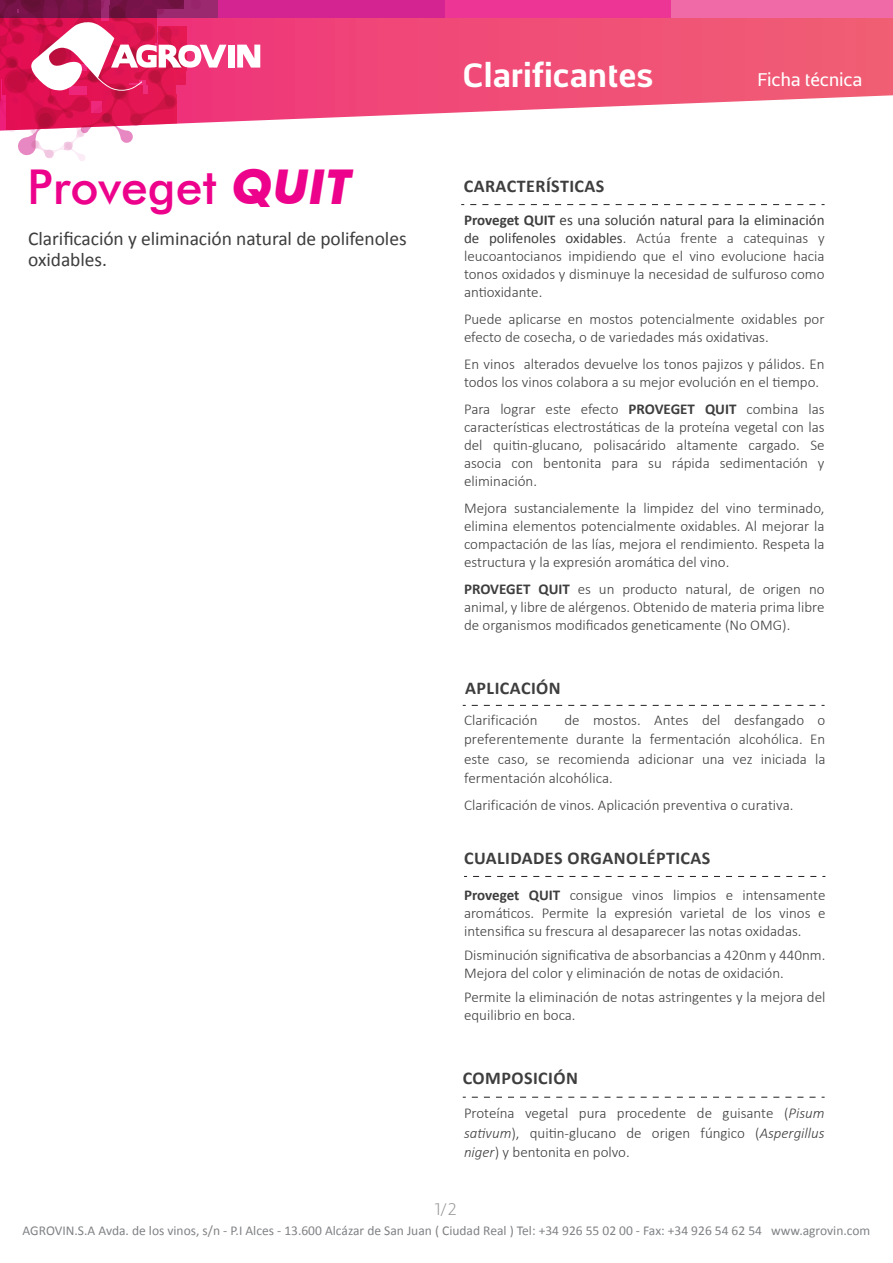
<style>
.page{position:relative;width:893px;height:1263px;background:#fff}
.page>*{position:absolute;margin:0;border:0;box-sizing:border-box;transform-origin:0 0}
.t1{font:500 48px "Futura BT";color:#ed028c}
.t2{font:700 33px "Centuma";letter-spacing:.01em;color:#fff}
.t3{font:19.5px/21px "Calibri";letter-spacing:-.005em;color:#3e3e3f}
.t4{font:700 18px "Calibri";letter-spacing:.025em;color:#3e3e3f}
.t5{font:18px "Centuma";letter-spacing:-.01em;color:#fff}
.t6{font:300 16.5px "Centuma";color:#939598}
.t7{font:300 15px/18px "Calibri";color:#3e3e3f;text-align:justify}
.t8{font:13.5px "Calibri";color:#808285}
.s1{font-weight:700;font-style:italic}
.s2{font-weight:700}
.s3{font-weight:400}
.s4{font-style:italic}
</style>
<div class="page">
<svg style="left:226px;top:18px;width:667px;height:104px;background:#f16488"></svg>
<div style="left:218px;top:0;width:227px;height:18px;background:#d32491"></div>
<div style="left:445px;top:0;width:227px;height:18px;background:#ed3596"></div>
<div style="left:672px;top:0;width:221px;height:18px;background:#f16aa8"></div>
<svg style="left:470px;top:204px;width:354px;height:1px"></svg>
<svg style="left:472px;top:705px;width:352px;height:1px"></svg>
<svg style="left:473px;top:876px;width:352px;height:1px"></svg>
<svg style="left:472px;top:1097px;width:353px;height:1px"></svg>
<svg style="left:237px;top:45px;width:23px;height:23px"></svg>
<div style="left:229px;top:45px;width:6px;height:23px;background:#fff"></div>
<svg style="left:0;top:0;width:226px;height:161px"></svg>
<h2 class="t2" style="left:463px;top:52px;width:192px">Clarificantes</h2>
<p class="t5" style="left:757px;top:67px;width:107px">Ficha técnica</p>
<h1 class="t1" style="left:27px;top:158px;width:326px">Proveget <span class="s1">QUIT</span></h1>
<h3 class="t3" style="left:28px;top:227px;width:380px">Clarificación y eliminación natural de polifenoles oxidables.</h3>
<p class="t4" style="left:464px;top:175px;width:142px">CARACTERÍSTICAS</p>
<p class="t7" style="left:464px;top:211px;width:362px"><span class="s2">Proveget QUIT</span> <span class="s3">es una solución natural para la eliminación de polifenoles oxidables</span>. Actúa frente a catequinas y leucoantocianos impidiendo que el vino evolucione hacia tonos oxidados y disminuye la necesidad de sulfuroso como antioxidante.</p>
<p class="t7" style="left:464px;top:310px;width:362px">Puede aplicarse en mostos potencialmente oxidables por efecto de cosecha, o de variedades más oxidativas.</p>
<p class="t7" style="left:464px;top:355px;width:362px">En vinos alterados devuelve los tonos pajizos y pálidos. En todos los vinos colabora a su mejor evolución en el tiempo.</p>
<p class="t7" style="left:464px;top:400px;width:362px">Para lograr este efecto <span class="s2">PROVEGET QUIT</span> combina las características electrostáticas de la proteína vegetal con las del quitin-glucano, polisacárido altamente cargado. Se asocia con bentonita para su rápida sedimentación y eliminación.</p>
<p class="t7" style="left:464px;top:499px;width:362px">Mejora sustancialemente la limpidez del vino terminado, elimina elementos potencialmente oxidables. Al mejorar la compactación de las lías, mejora el rendimiento. Respeta la estructura y la expresión aromática del vino.</p>
<p class="t7" style="left:464px;top:580px;width:362px"><span class="s2">PROVEGET QUIT</span> es un producto natural, de origen no animal, y libre de alérgenos. Obtenido de materia prima libre de organismos modificados geneticamente (No OMG).</p>
<p class="t4" style="left:465px;top:677px;width:97px">APLICACIÓN</p>
<p class="t7" style="left:464px;top:710px;width:75px">Clarificación</p>
<p class="t7" style="left:464px;top:710px;width:363px;line-height:19.5px;text-indent:100px">de mostos. Antes del desfangado o preferentemente durante la fermentación alcohólica. En este caso, se recomienda adicionar una vez iniciada la fermentación alcohólica.</p>
<p class="t7" style="left:464px;top:796px;width:331px">Clarificación de vinos. Aplicación preventiva o curativa.</p>
<p class="t4" style="left:464px;top:846px;width:248px">CUALIDADES ORGANOLÉPTICAS</p>
<p class="t7" style="left:464px;top:886px;width:363px"><span class="s2">Proveget QUIT</span> consigue vinos limpios e intensamente aromáticos. Permite la expresión varietal de los vinos e intensifica su frescura al desaparecer las notas oxidadas.</p>
<p class="t7" style="left:464px;top:946px;width:363px">Disminución significativa de absorbancias a 420nm y 440nm.<br>Mejora del color y eliminación de notas de oxidación.</p>
<p class="t7" style="left:464px;top:988px;width:363px">Permite la eliminación de notas astringentes y la mejora del equilibrio en boca.</p>
<p class="t4" style="left:463px;top:1067px;width:117px">COMPOSICIÓN</p>
<p class="t7" style="left:464px;top:1103px;width:362px;line-height:19.5px">Proteína vegetal pura procedente de guisante (<span class="s4">Pisum sativum</span>), quitin-glucano de origen fúngico (<span class="s4">Aspergillus niger</span>) y bentonita en polvo.</p>
<p class="t6" style="left:434px;top:1198px;width:24px">1/2</p>
<p class="t8" style="left:23px;top:1222px;width:849px">AGROVIN.S.A Avda. de los vinos, s/n - P.I Alces - 13.600 Alcázar de San Juan ( Ciudad Real ) Tel: +34 926 55 02 00 - Fax: +34 926 54 62 54 www.agrovin.com</p>
</div>
